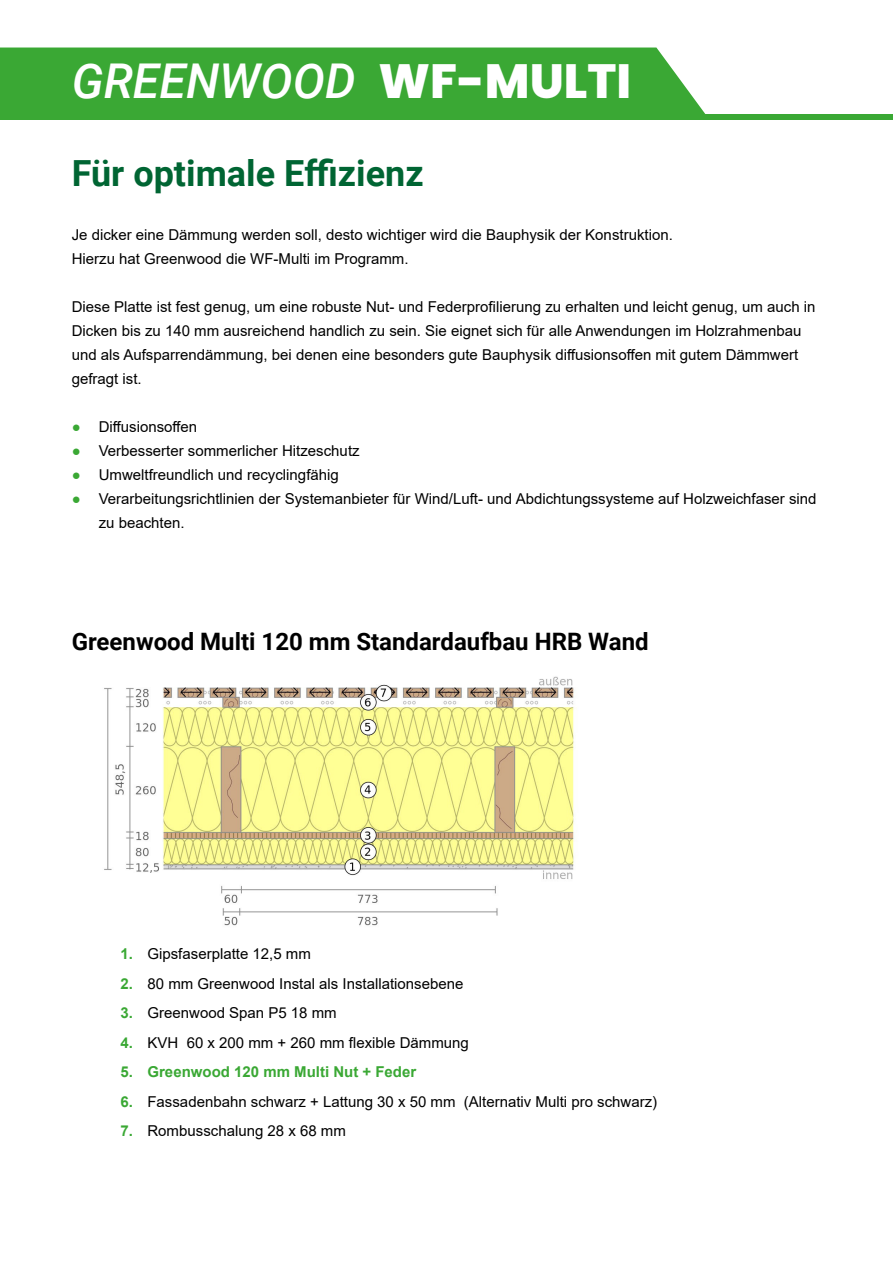
<style>
.page{position:relative;width:893px;height:1263px;background:#fff}
.page>*{position:absolute;margin:0;border:0;box-sizing:border-box;transform-origin:0 0}
.t1{font:italic 500 48px "Roboto";color:#fff}
.t2{font:700 36px "Roboto";color:#006533}
.t3{font:700 24px "Roboto";color:#000}
.t4{font:15px/24px "Arial";color:#000}
.t5{font:700 15px "Arial";color:#3aa834}
.s1{font-family:"Poppins";font-weight:800;font-style:normal}
.s2{color:#3aa834}
.s3{font-weight:700;color:#3aa834}
</style>
<div class="page">
<div style="left:0;top:48px;width:706px;height:66px;background:#3aa834"></div>
<img style="left:104px;top:676px;width:470px;height:250px">
<div style="left:0;top:114px;width:893px;height:5px;background:#3aa834"></div>
<h1 class="t1" style="left:72px;top:47px;width:561px">GREENWOOD <span class="s1">WF-MULTI</span></h1>
<h2 class="t2" style="left:72px;top:148px;width:353px">Für optimale Effizienz</h2>
<p class="t4" style="left:72px;top:223px;width:603px">Je dicker eine Dämmung werden soll, desto wichtiger wird die Bauphysik der Konstruktion.<br>Hierzu hat Greenwood die WF-Multi im Programm.</p>
<p class="t4" style="left:72px;top:295px;width:745px">Diese Platte ist fest genug, um eine robuste Nut- und Federprofilierung zu erhalten und leicht genug, um auch in Dicken bis zu 140 mm ausreichend handlich zu sein. Sie eignet sich für alle Anwendungen im Holzrahmenbau und als Aufsparrendämmung, bei denen eine besonders gute Bauphysik diffusionsoffen mit gutem Dämmwert gefragt ist.</p>
<p class="t4" style="left:72px;top:415px;width:127px"><span class="s2">●</span> Diffusionsoffen</p>
<p class="t4" style="left:72px;top:439px;width:289px"><span class="s2">●</span> Verbesserter sommerlicher Hitzeschutz</p>
<p class="t4" style="left:72px;top:463px;width:269px"><span class="s2">●</span> Umweltfreundlich und recyclingfähig</p>
<p class="t4" style="left:99px;top:487px;width:719px;text-indent:-27px"><span class="s2">●</span> Verarbeitungsrichtlinien der Systemanbieter für Wind/Luft- und Abdichtungssysteme auf Holzweichfaser sind zu beachten.</p>
<h3 class="t3" style="left:72px;top:624px;width:578px">Greenwood Multi 120 mm Standardaufbau HRB Wand</h3>
<p class="t4" style="left:120px;top:942px;width:192px"><span class="s3">1.</span> Gipsfaserplatte 12,5 mm</p>
<p class="t4" style="left:120px;top:971px;width:344px"><span class="s3">2.</span> 80 mm Greenwood Instal als Installationsebene</p>
<p class="t4" style="left:120px;top:1001px;width:218px"><span class="s3">3.</span> Greenwood Span P5 18 mm</p>
<p class="t4" style="left:120px;top:1030px;width:350px"><span class="s3">4.</span> KVH 60 x 200 mm + 260 mm flexible Dämmung</p>
<p class="t5" style="left:120px;top:1061px;width:297px">5. Greenwood 120 mm Multi Nut + Feder</p>
<p class="t4" style="left:120px;top:1089px;width:538px"><span class="s3">6.</span> Fassadenbahn schwarz + Lattung 30 x 50 mm (Alternativ Multi pro schwarz)</p>
<p class="t4" style="left:120px;top:1119px;width:227px"><span class="s3">7.</span> Rombusschalung 28 x 68 mm</p>
</div>
